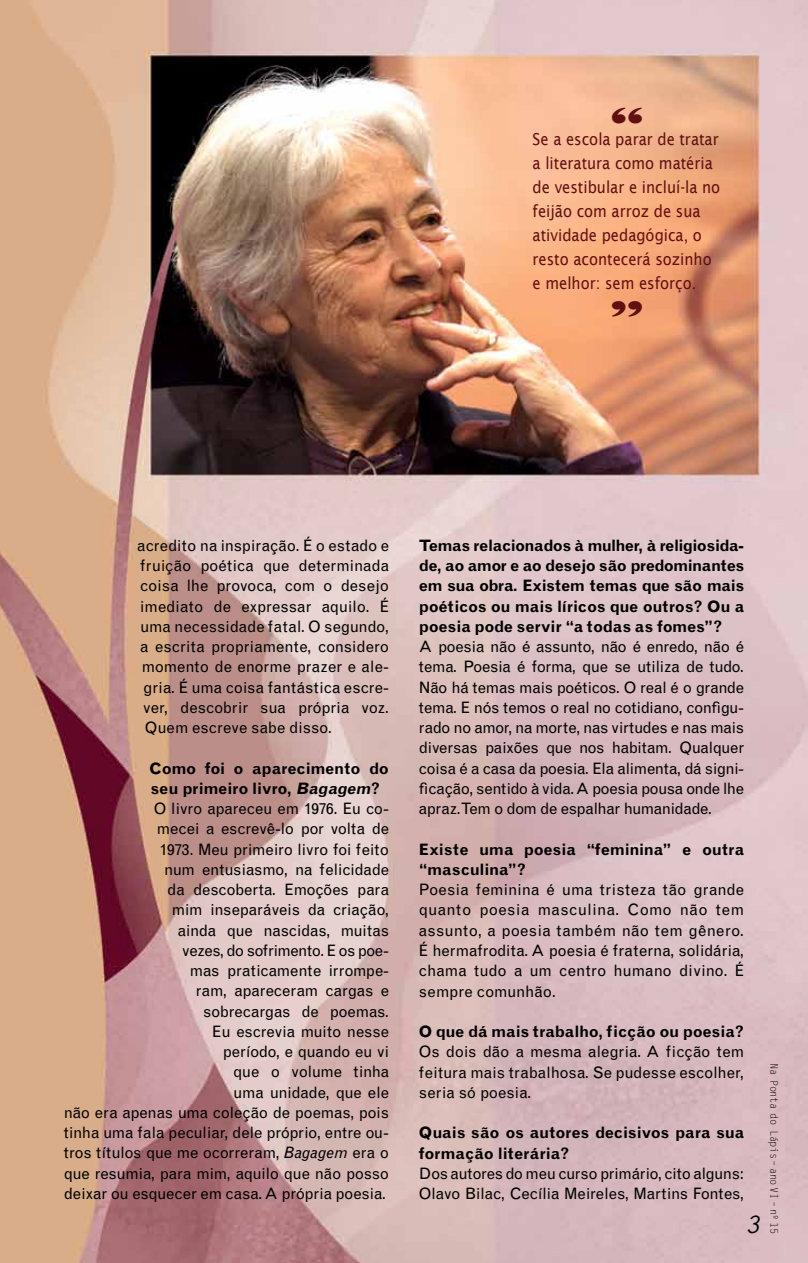
<style>
.page{position:relative;width:808px;height:1263px;background:#fff}
.page>*{position:absolute;margin:0;border:0;box-sizing:border-box;transform-origin:0 0}
.t1{font:49.35px "Latin Wide";color:#610f11}
.t2{font:italic 700 24px "Letter Gothic Std";color:#000}
.t3{font:16.5px/24px "Lucida Sans";color:#610f11;scale:.89 1}
.t4{font:15.75px/20.2px "Grotesque MT Std";letter-spacing:-.01em;color:#000;text-align:justify}
.t5{font:700 15.75px/20.2px "Grotesque MT Std";color:#000}
.t6{font:15.75px "Grotesque MT Std";letter-spacing:-.03em;color:#000}
.t7{font:10.5px "Letter Gothic Std";letter-spacing:-.06em;color:#000}
.s1{font-style:italic}
</style>
<div class="page">
<img style="left:0;top:0;width:808px;height:1263px">
<h1 class="t1" style="left:608px;top:94px;width:39px">“</h1>
<p class="t3" style="left:533px;top:127px;width:212px">Se a escola parar de tratar a literatura como matéria de vestibular e incluí-la no feijão com arroz de sua atividade pedagógica, o resto acontecerá sozinho e melhor: sem esforço.</p>
<h1 class="t1" style="left:608px;top:288px;width:39px">”</h1>
<p class="t4" style="left:137px;top:535px;width:253px">acredito na inspiração. É o estado e fruição poética que determinada coisa lhe provoca, com o desejo imediato de expressar aquilo. É uma necessidade fatal. O segundo, a escrita propriamente, considero momento de enorme prazer e ale&shy;gria. É uma coisa fantástica escre&shy;ver, descobrir sua própria voz.<br>Quem escreve sabe disso.</p>
<p class="t5" style="left:149px;top:758px;width:241px">Como foi o aparecimento do</p>
<p class="t5" style="left:151px;top:778px;width:231px">seu primeiro livro, <span class="s1">Bagagem</span>?</p>
<p class="t4" style="left:154px;top:798px;width:237px">O livro apareceu em 1976. Eu co-</p>
<p class="t4" style="left:157px;top:819px;width:234px">mecei a escrevê-lo por volta de</p>
<p class="t4" style="left:160px;top:839px;width:231px">1973. Meu primeiro livro foi feito</p>
<p class="t4" style="left:164px;top:859px;width:226px">num entusiasmo, na felicidade</p>
<p class="t4" style="left:167px;top:879px;width:223px">da descoberta. Emoções para</p>
<p class="t4" style="left:172px;top:900px;width:219px">mim inseparáveis da criação,</p>
<p class="t4" style="left:178px;top:920px;width:213px">ainda que nascidas, muitas</p>
<p class="t6" style="left:182px;top:941px;width:208px">vezes, do sofrimento. E os poe-</p>
<p class="t4" style="left:190px;top:961px;width:201px">mas praticamente irrompe-</p>
<p class="t4" style="left:196px;top:981px;width:195px">ram, apareceram cargas e</p>
<p class="t4" style="left:203px;top:1001px;width:187px">sobrecargas de poemas.</p>
<p class="t4" style="left:212px;top:1021px;width:178px">Eu escrevia muito nesse</p>
<p class="t4" style="left:223px;top:1042px;width:168px">período, e quando eu vi</p>
<p class="t4" style="left:233px;top:1062px;width:157px">que o volume tinha</p>
<p class="t4" style="left:233px;top:1082px;width:157px">uma unidade, que ele</p>
<p class="t4" style="left:64px;top:1102px;width:327px">não era apenas uma coleção de poemas, pois</p>
<p class="t4" style="left:64px;top:1123px;width:327px">tinha uma fala peculiar, dele próprio, entre ou-</p>
<p class="t4" style="left:64px;top:1143px;width:327px">tros títulos que me ocorreram, <span class="s1">Bagagem</span> era o</p>
<p class="t4" style="left:64px;top:1163px;width:327px">que resumia, para mim, aquilo que não posso</p>
<p class="t4" style="left:64px;top:1183px;width:324px">deixar ou esquecer em casa. A própria poesia.</p>
<p class="t5" style="left:419px;top:535px;width:327px;text-align:justify">Temas relacionados à mulher, à religiosida&shy;de, ao amor e ao desejo são predominantes em sua obra. Existem temas que são mais poéticos ou mais líricos que outros? Ou a poesia pode servir “a todas as fomes”?</p>
<p class="t4" style="left:419px;top:637px;width:327px">A poesia não é assunto, não é enredo, não é tema. Poesia é forma, que se utiliza de tudo.<br>Não há temas mais poéticos. O real é o grande tema. E nós temos o real no cotidiano, configu&shy;rado no amor, na morte, nas virtudes e nas mais diversas paixões que nos habitam. Qualquer coisa é a casa da poesia. Ela alimenta, dá signi&shy;ficação, sentido à vida. A poesia pousa onde lhe apraz. Tem o dom de espalhar humanidade.</p>
<p class="t5" style="left:419px;top:839px;width:327px">Existe uma poesia “feminina” e outra “masculina”?</p>
<p class="t4" style="left:419px;top:880px;width:327px">Poesia feminina é uma tristeza tão grande quanto poesia masculina. Como não tem assunto, a poesia também não tem gênero.<br>É hermafrodita. A poesia é fraterna, solidária, chama tudo a um centro humano divino. É sempre comunhão.</p>
<p class="t5" style="left:419px;top:1021px;width:327px">O que dá mais trabalho, ficção ou poesia?</p>
<p class="t4" style="left:419px;top:1042px;width:327px">Os dois dão a mesma alegria. A ficção tem feitura mais trabalhosa. Se pudesse escolher, seria só poesia.</p>
<p class="t5" style="left:419px;top:1123px;width:327px">Quais são os autores decisivos para sua formação literária?</p>
<p class="t4" style="left:419px;top:1163px;width:327px">Dos autores do meu curso primário, cito alguns:<br>Olavo Bilac, Cecília Meireles, Martins Fontes,</p>
<p class="t7" style="left:780px;top:1063px;width:172px;rotate:90deg">Na Ponta do Lápis – ano VI – nº 15</p>
<h2 class="t2" style="left:745px;top:1210px;width:16px">3</h2>
</div>
